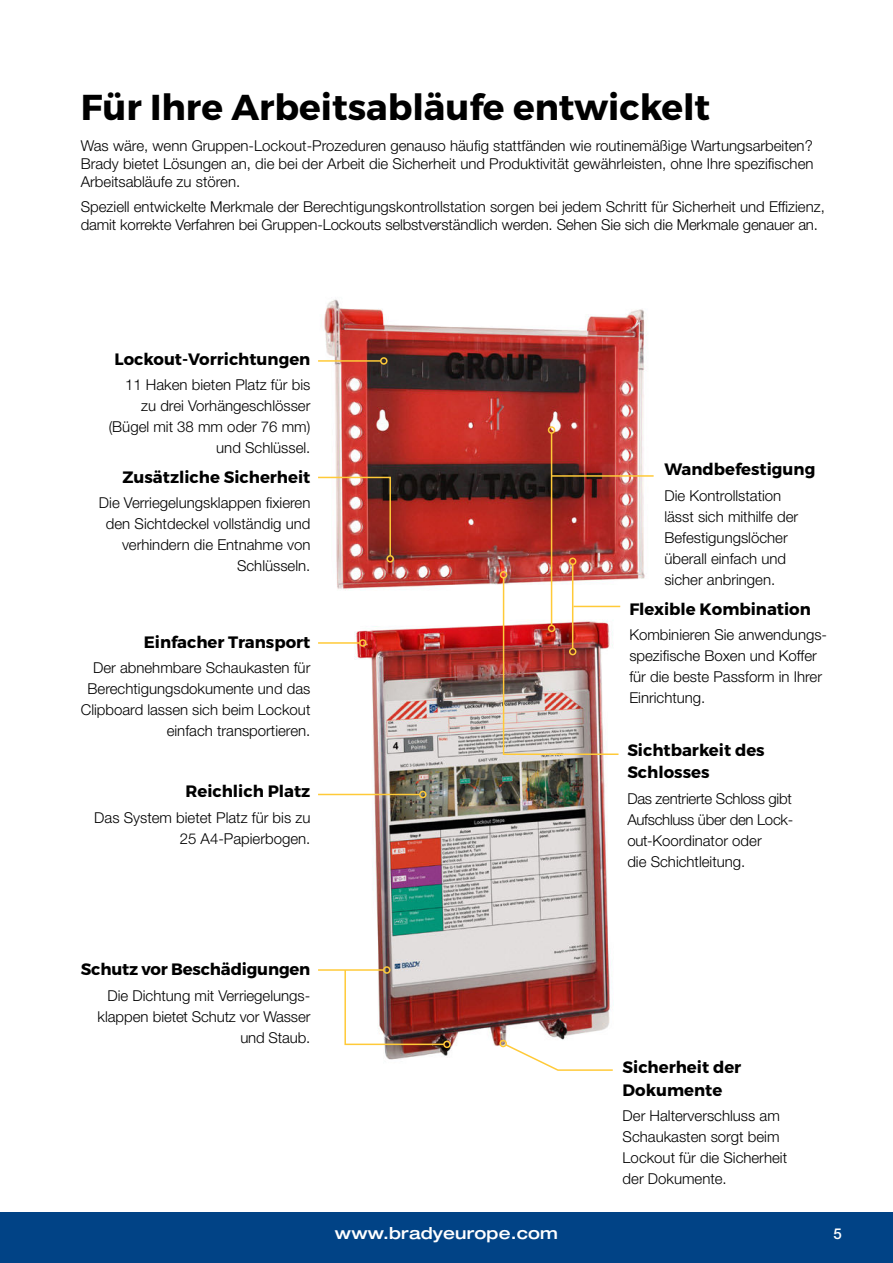
<style>
.page{position:relative;width:893px;height:1263px;background:#fff}
.page>*{position:absolute;margin:0;border:0;box-sizing:border-box;transform-origin:0 0}
.t1{font:700 36px "Montserrat";color:#000}
.t2{font:700 16.5px/22.5px "Montserrat";color:#000}
.t3{font:500 expanded 16.5px "Helvetica Neue LT Pro";letter-spacing:.01em;color:#fff}
.t4{font:300 15px/21px "Helvetica Neue LT Pro";color:#000;text-align:right}
.t5{font:300 15px/21px "Helvetica Neue LT Pro";letter-spacing:-.02em;color:#000}
.t6{font:500 15px "Helvetica Neue LT Pro";color:#fff}
</style>
<div class="page">
<div style="left:0;top:1212px;width:893px;height:51px;background:#014386"></div>
<img style="left:318px;top:299px;width:327px;height:761px">
<hr style="left:318px;top:360px;width:63px;height:2px;background:#ffca38">
<div style="left:380px;top:357px;width:8px;height:8px;border:2px solid #ffca38;border-radius:50%"></div>
<img style="left:502px;top:576px;width:118px;height:180px">
<div style="left:500px;top:571px;width:7px;height:7px;border:2px solid #ffca38;border-radius:50%"></div>
<hr style="left:572px;top:564px;width:1px;height:85px;background:#ffca38">
<div style="left:569px;top:557px;width:7px;height:8px;border:2px solid #ffca38;border-radius:50%"></div>
<div style="left:569px;top:648px;width:7px;height:7px;border:2px solid #ffca38;border-radius:50%"></div>
<hr style="left:573px;top:606px;width:47px;height:1px;background:#ffca38">
<img style="left:318px;top:476px;width:74px;height:81px">
<div style="left:386px;top:555px;width:8px;height:7px;border:2px solid #ffca38;border-radius:50%"></div>
<hr style="left:318px;top:642px;width:42px;height:2px;background:#ffca38">
<div style="left:359px;top:639px;width:8px;height:8px;border:2px solid #ffca38;border-radius:50%"></div>
<hr style="left:318px;top:794px;width:102px;height:1px;background:#ffca38">
<div style="left:419px;top:791px;width:8px;height:7px;border:2px solid #ffca38;border-radius:50%"></div>
<svg style="left:504px;top:1043px;width:110px;height:28px"></svg>
<div style="left:499px;top:1040px;width:8px;height:7px;border:2px solid #ffca38;border-radius:50%"></div>
<hr style="left:318px;top:969px;width:66px;height:2px;background:#ffca38">
<div style="left:383px;top:966px;width:8px;height:8px;border:2px solid #ffca38;border-radius:50%"></div>
<img style="left:344px;top:968px;width:101px;height:78px">
<div style="left:443px;top:1040px;width:8px;height:8px;border:2px solid #ffca38;border-radius:50%"></div>
<hr style="left:551px;top:433px;width:1px;height:192px;background:#ffca38">
<div style="left:548px;top:426px;width:7px;height:8px;border:2px solid #ffca38;border-radius:50%"></div>
<div style="left:548px;top:625px;width:7px;height:7px;border:2px solid #ffca38;border-radius:50%"></div>
<hr style="left:552px;top:475px;width:102px;height:2px;background:#ffca38">
<h1 class="t1" style="left:81px;top:85px;width:631px">Für Ihre Arbeitsabläufe entwickelt</h1>
<p class="t4" style="left:81px;top:137px;width:734px;line-height:18px;text-align:justify">Was wäre, wenn Gruppen-Lockout-Prozeduren genauso häufig stattfänden wie routinemäßige Wartungsarbeiten?<br>Brady bietet Lösungen an, die bei der Arbeit die Sicherheit und Produktivität gewährleisten, ohne Ihre spezifischen Arbeitsabläufe zu stören.</p>
<p class="t4" style="left:81px;top:197px;width:746px;line-height:18px;text-align:left">Speziell entwickelte Merkmale der Berechtigungskontrollstation sorgen bei jedem Schritt für Sicherheit und Effizienz, damit korrekte Verfahren bei Gruppen-Lockouts selbstverständlich werden. Sehen Sie sich die Merkmale genauer an.</p>
<p class="t2" style="left:115px;top:348px;width:197px">Lockout-Vorrichtungen</p>
<p class="t4" style="left:109px;top:374px;width:203px">11 Haken bieten Platz für bis zu drei Vorhängeschlösser (Bügel mit 38 mm oder 76 mm) und Schlüssel.</p>
<p class="t2" style="left:122px;top:466px;width:190px">Zusätzliche Sicherheit</p>
<p class="t4" style="left:99px;top:492px;width:213px">Die Verriegelungsklappen fixieren den Sichtdeckel vollständig und verhindern die Entnahme von<br>Schlüsseln.</p>
<p class="t2" style="left:144px;top:631px;width:168px">Einfacher Transport</p>
<p class="t4" style="left:81px;top:657px;width:231px">Der abnehmbare Schaukasten für<br>Berechtigungsdokumente und das<br>Clipboard lassen sich beim Lockout einfach transportieren.</p>
<p class="t2" style="left:185px;top:780px;width:126px">Reichlich Platz</p>
<p class="t4" style="left:94px;top:806px;width:218px">Das System bietet Platz für bis zu<br>25 A4-Papierbogen.</p>
<p class="t2" style="left:664px;top:458px;width:152px">Wandbefestigung</p>
<p class="t4" style="left:664px;top:484px;width:135px;text-align:left">Die Kontrollstation lässt sich mithilfe der<br>Befestigungslöcher überall einfach und sicher anbringen.</p>
<p class="t2" style="left:629px;top:598px;width:183px">Flexible Kombination</p>
<p class="t4" style="left:629px;top:624px;width:199px;text-align:left">Kombinieren Sie anwendungs&shy;spezifische Boxen und Koffer für die beste Passform in Ihrer<br>Einrichtung.</p>
<p class="t2" style="left:627px;top:739px;width:139px">Sichtbarkeit des<br>Schlosses</p>
<p class="t5" style="left:627px;top:787px;width:167px">Das zentrierte Schloss gibt<br>Aufschluss über den Lock&shy;out-Koordinator oder<br>die Schichtleitung.</p>
<p class="t2" style="left:81px;top:958px;width:231px">Schutz vor Beschädigungen</p>
<p class="t4" style="left:98px;top:984px;width:214px">Die Dichtung mit Verriegelungs&shy;klappen bietet Schutz vor Wasser und Staub.</p>
<p class="t2" style="left:623px;top:1056px;width:120px">Sicherheit der<br>Dokumente</p>
<p class="t4" style="left:623px;top:1105px;width:166px;text-align:left">Der Halterverschluss am<br>Schaukasten sorgt beim<br>Lockout für die Sicherheit der Dokumente.</p>
<p class="t3" style="left:335px;top:1223px;width:224px">www.bradyeurope.com</p>
<p class="t6" style="left:834px;top:1224px;width:10px">5</p>
</div>
